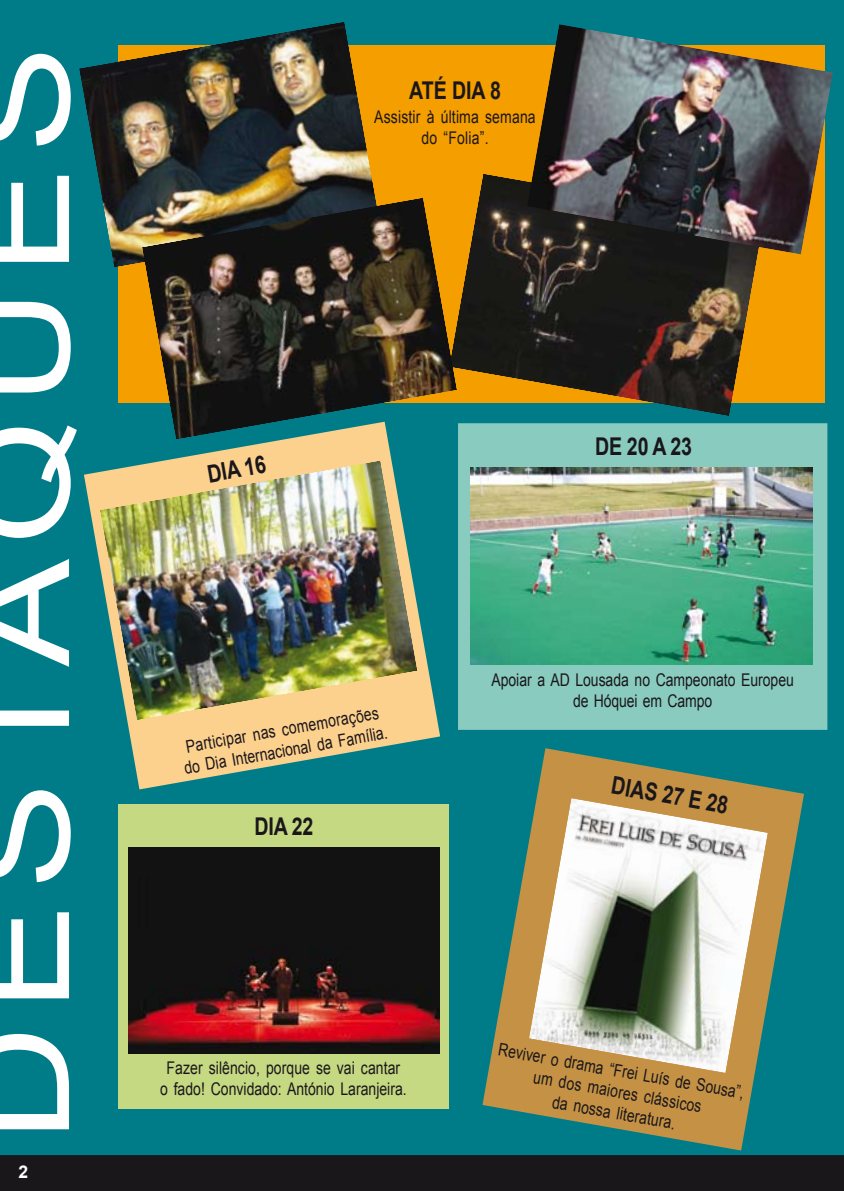
<style>
.page{position:relative;width:844px;height:1191px;background:#fff}
.page>*{position:absolute;margin:0;border:0;box-sizing:border-box;transform-origin:0 0}
.t1{font:140px "Arial";letter-spacing:.09em;color:#fff;scale:1.15 1}
.t2{font:700 24.5px "Arial";letter-spacing:-.005em;color:#1a171b;scale:.8 1}
.t3{font:17.5px/21px "Arial";color:#1a171b;text-align:center;scale:.8 1}
.t4{font:700 17.5px "Arial";color:#fff}
</style>
<div class="page">
<div style="left:0;top:0;width:843px;height:1155px;background:#007c89"></div>
<div style="left:0;top:1155px;width:844px;height:36px;background:#1a171b"></div>
<div style="left:458px;top:424px;width:368px;height:305px;background:#8acbbf"></div>
<div style="left:458px;top:423px;width:369px;height:307px;border:2px solid #8acbbf"></div>
<img style="left:470px;top:468px;width:342px;height:196px">
<div style="left:119px;top:45px;width:705px;height:357px;background:#f49e00"></div>
<div style="left:118px;top:804px;width:331px;height:304px;background:#c5d882"></div>
<svg style="left:481px;top:747px;width:323px;height:404px;background:#5b8669"></svg>
<svg style="left:83px;top:421px;width:358px;height:369px;background:#699f8a"></svg>
<img style="left:100px;top:460px;width:317px;height:260px">
<img style="left:129px;top:847px;width:310px;height:206px">
<img style="left:529px;top:798px;width:238px;height:275px">
<img style="left:79px;top:22px;width:300px;height:245px">
<img style="left:457px;top:174px;width:306px;height:242px">
<img style="left:142px;top:198px;width:315px;height:241px">
<img style="left:527px;top:24px;width:305px;height:230px">
<h1 class="t1" style="left:-72px;top:1141px;width:954px;rotate:-90deg">DESTAQUES</h1>
<p class="t4" style="left:18px;top:1159px;width:11px">2</p>
<h2 class="t2" style="left:409px;top:75px;width:116px">ATÉ DIA 8</h2>
<p class="t3" style="left:374px;top:106px;width:203px">Assistir à última semana do “Folia”.</p>
<h2 class="t2" style="left:205px;top:458px;width:75px;rotate:-10deg">DIA 16</h2>
<h2 class="t2" style="left:595px;top:431px;width:123px">DE 20 A 23</h2>
<p class="t3" style="left:179px;top:737px;width:259px;rotate:-10deg">Participar nas comemorações do Dia Internacional da Família.</p>
<h2 class="t2" style="left:254px;top:810px;width:75px">DIA 22</h2>
<p class="t3" style="left:160px;top:1057px;width:310px">Fazer silêncio, porque se vai cantar<br>o fado! Convidado: António Laranjeira.</p>
<p class="t3" style="left:491px;top:670px;width:379px">Apoiar a AD Lousada no Campeonato Europeu de Hóquei em Campo</p>
<h2 class="t2" style="left:614px;top:769px;width:149px;rotate:10deg">DIAS 27 E 28</h2>
<p class="t3" style="left:500px;top:1039px;width:313px;rotate:10deg">Reviver o drama “Frei Luís de Sousa”, um dos maiores clássicos<br>da nossa literatura.</p>
</div>
